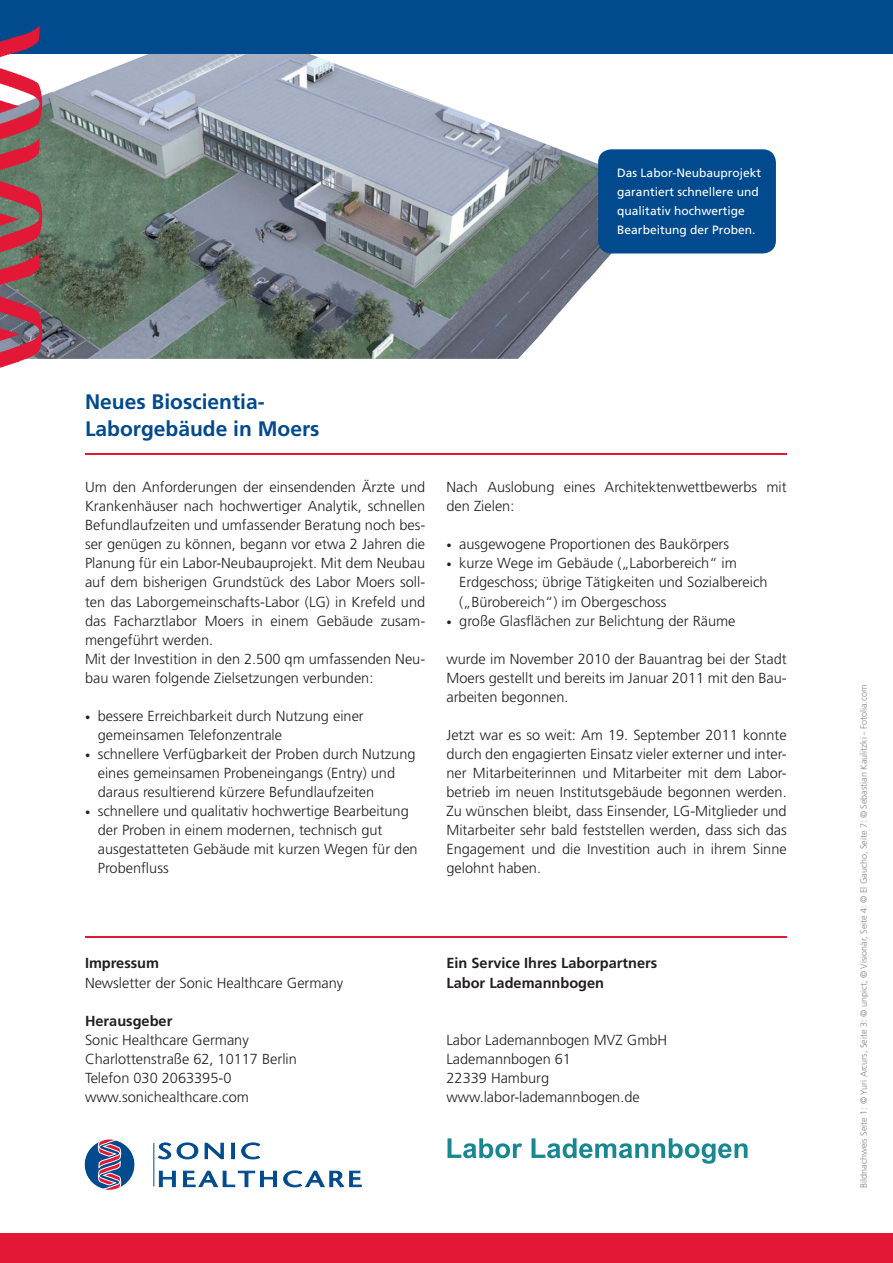
<style>
.page{position:relative;width:893px;height:1263px;background:#fff}
.page>*{position:absolute;margin:0;border:0;box-sizing:border-box;transform-origin:0 0}
.t1{font:700 21px/27px "Frutiger";color:#004a8d}
.t2{font:300 14.55px/19px "Frutiger";color:#231f20}
.t3{font:700 14.55px/19px "Frutiger";color:#231f20}
.t4{font:12px/19px "Frutiger";color:#fff}
.t5{font:300 9px "Frutiger";color:#808285}
.s1{font-size:10.5px}
</style>
<div class="page">
<div style="left:0;top:1233px;width:893px;height:30px;background:#e31836"></div>
<hr style="left:154px;top:1143px;width:1px;height:43px;background:#004a8d">
<div style="left:84px;top:1139px;width:51px;height:51px;background:#004a8d;border-radius:50%"></div>
<svg style="left:98px;top:1139px;width:23px;height:51px"></svg>
<svg style="left:158px;top:1143px;width:13px;height:16px"></svg>
<svg style="left:177px;top:1143px;width:21px;height:16px"></svg>
<div style="left:180px;top:1144px;width:15px;height:14px;border:1px solid #004a8d;border-radius:50%"></div>
<div style="left:177px;top:1143px;width:21px;height:16px;border:1px solid #004a8d;border-radius:50%"></div>
<svg style="left:205px;top:1143px;width:19px;height:16px"></svg>
<div style="left:231px;top:1143px;width:4px;height:16px;border:1px solid #004a8d"></div>
<svg style="left:241px;top:1143px;width:19px;height:16px"></svg>
<svg style="left:159px;top:1171px;width:17px;height:16px"></svg>
<svg style="left:183px;top:1171px;width:94px;height:16px"></svg>
<svg style="left:283px;top:1171px;width:78px;height:16px"></svg>
<hr style="left:85px;top:936px;width:702px;height:1px;background:#e31836">
<img style="left:54px;top:53px;width:588px;height:306px">
<hr style="left:85px;top:453px;width:702px;height:2px;background:#e31836">
<div style="left:598px;top:149px;width:178px;height:105px;background:#004a8d;border-radius:13px"></div>
<svg style="left:447px;top:1138px;width:75px;height:20px"></svg>
<svg style="left:531px;top:1138px;width:216px;height:26px"></svg>
<div style="left:0;top:0;width:893px;height:53px;background:#004a8d"></div>
<img style="left:0;top:25px;width:54px;height:343px">
<p class="t4" style="left:617px;top:164px;width:145px">Das Labor-Neubauprojekt garantiert schnellere und qualitativ hochwertige<br>Bearbeitung der Proben.</p>
<h1 class="t1" style="left:85px;top:389px;width:236px">Neues Bioscientia-<br>Laborgebäude in Moers</h1>
<p class="t2" style="left:85px;top:479px;width:342px">Um den Anforderungen der einsendenden Ärzte und Krankenhäuser nach hochwertiger Analytik, schnellen Befundlaufzeiten und umfassender Beratung noch bes&shy;ser genügen zu können, begann vor etwa 2 Jahren die Planung für ein Labor-Neubauprojekt. Mit dem Neubau auf dem bisherigen Grundstück des Labor Moers soll&shy;ten das Laborgemeinschafts-Labor (LG) in Krefeld und das Facharztlabor Moers in einem Gebäude zusam&shy;mengeführt werden.<br>Mit der Investition in den 2.500 qm umfassenden Neu&shy;bau waren folgende Zielsetzungen verbunden:</p>
<p class="t2" style="left:98px;top:707px;width:268px;text-indent:-13px"><span class="s1">•</span> bessere Erreichbarkeit durch Nutzung einer gemeinsamen Telefonzentrale</p>
<p class="t2" style="left:98px;top:745px;width:319px;text-indent:-13px"><span class="s1">•</span> schnellere Verfügbarkeit der Proben durch Nutzung eines gemeinsamen Probeneingangs (Entry) und daraus resultierend kürzere Befundlaufzeiten</p>
<p class="t2" style="left:98px;top:803px;width:321px;text-indent:-13px"><span class="s1">•</span> schnellere und qualitativ hochwertige Bearbeitung der Proben in einem modernen, technisch gut ausgestatteten Gebäude mit kurzen Wegen für den Probenfluss</p>
<p class="t2" style="left:446px;top:479px;width:342px">Nach Auslobung eines Architektenwettbewerbs mit den Zielen:</p>
<p class="t2" style="left:446px;top:536px;width:284px"><span class="s1">•</span> ausgewogene Proportionen des Baukörpers</p>
<p class="t2" style="left:459px;top:555px;width:310px;text-indent:-13px"><span class="s1">•</span> kurze Wege im Gebäude („Laborbereich“ im<br>Erdgeschoss; übrige Tätigkeiten und Sozialbereich („Bürobereich“) im Obergeschoss</p>
<p class="t2" style="left:446px;top:612px;width:291px"><span class="s1">•</span> große Glasflächen zur Belichtung der Räume</p>
<p class="t2" style="left:446px;top:650px;width:342px;text-align:justify">wurde im November 2010 der Bauantrag bei der Stadt Moers gestellt und bereits im Januar 2011 mit den Bau&shy;arbeiten begonnen.</p>
<p class="t2" style="left:446px;top:726px;width:342px;text-align:justify">Jetzt war es so weit: Am 19. September 2011 konnte durch den engagierten Einsatz vieler externer und inter&shy;ner Mitarbeiterinnen und Mitarbeiter mit dem Labor&shy;betrieb im neuen Institutsgebäude begonnen werden.<br>Zu wünschen bleibt, dass Einsender, LG-Mitglieder und Mitarbeiter sehr bald feststellen werden, dass sich das Engagement und die Investition auch in ihrem Sinne gelohnt haben.</p>
<p class="t3" style="left:85px;top:955px;width:76px">Impressum</p>
<p class="t2" style="left:85px;top:974px;width:260px">Newsletter der Sonic Healthcare Germany</p>
<p class="t3" style="left:85px;top:1012px;width:89px">Herausgeber</p>
<p class="t2" style="left:85px;top:1031px;width:213px">Sonic Healthcare Germany<br>Charlottenstraße 62, 10117 Berlin<br>Telefon 030 2063395-0 www.sonichealthcare.com</p>
<p class="t3" style="left:446px;top:955px;width:212px">Ein Service Ihres Laborpartners<br>Labor Lademannbogen</p>
<p class="t2" style="left:446px;top:1031px;width:222px">Labor Lademannbogen MVZ GmbH<br>Lademannbogen 61<br>22339 Hamburg www.labor-lademannbogen.de</p>
<p class="t5" style="left:860px;top:1188px;width:504px;rotate:-90deg">Bildnachweis Seite 1: © Yuri Arcurs, Seite 3: © unpict, © Visionär, Seite 4: © El Gaucho, Seite 7: © Sebastian Kaulitzki - Fotolia.com</p>
</div>
